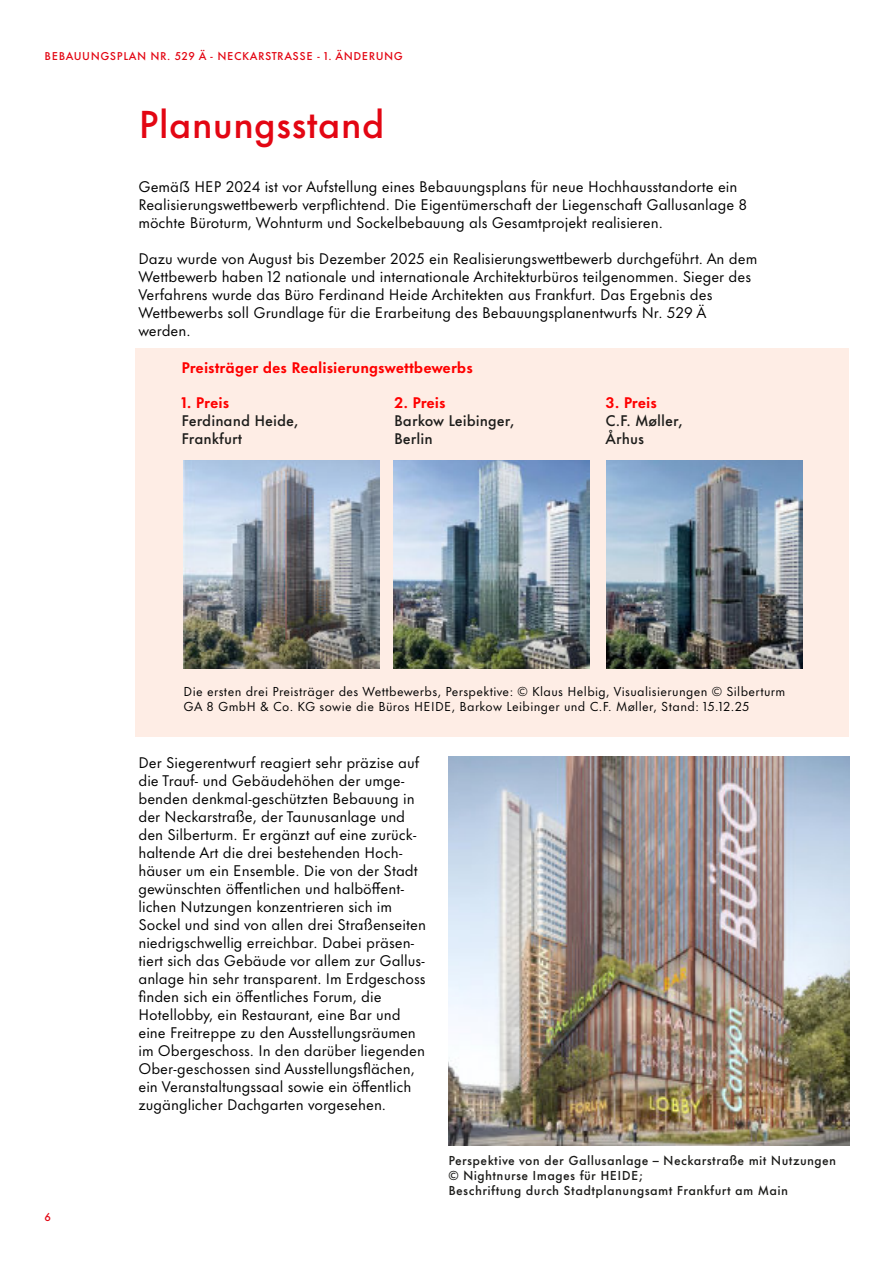
<style>
.page{position:relative;width:893px;height:1263px;background:#fff}
.page>*{position:absolute;margin:0;border:0;box-sizing:border-box;transform-origin:0 0}
.t1{font:500 36px "Futura Now Text";color:#e30613}
.t2{font:14.25px "Futura Now Text";color:#000}
.t3{font:500 14.25px "Futura Now Text";color:#1d1d1b}
.t4{font:700 14.25px "Futura Now Text";color:#f00}
.t5{font:12px "Futura Now Text";letter-spacing:.03em;color:#000}
.t6{font:500 12px "Futura Now Text";letter-spacing:.03em;color:#1d1d1b}
.t7{font:500 10.5px "Futura Now Text";letter-spacing:.05em;color:#e30613}
</style>
<div class="page">
<div style="left:135px;top:348px;width:713px;height:389px;background:#feede5"></div>
<img style="left:184px;top:460px;width:196px;height:209px">
<img style="left:394px;top:460px;width:196px;height:209px">
<img style="left:606px;top:460px;width:196px;height:209px">
<img style="left:448px;top:756px;width:401px;height:389px">
<p class="t7" style="left:45px;top:51px;width:360px">BEBAUUNGSPLAN NR. 529 Ä - NECKARSTRASSE - 1. ÄNDERUNG</p>
<p class="t1" style="left:138px;top:109px;width:248px">Planungsstand</p>
<p class="t2" style="left:138px;top:180px;width:600px">Gemäẞ HEP 2024 ist vor Aufstellung eines Bebauungsplans für neue Hochhausstandorte ein</p>
<p class="t2" style="left:138px;top:198px;width:610px">Realisierungswettbewerb verpflichtend. Die Eigentümerschaft der Liegenschaft Gallusanlage 8</p>
<p class="t2" style="left:138px;top:216px;width:526px">möchte Büroturm, Wohnturm und Sockelbebauung als Gesamtprojekt realisieren.</p>
<p class="t2" style="left:138px;top:252px;width:620px">Dazu wurde von August bis Dezember 2025 ein Realisierungswettbewerb durchgeführt. An dem</p>
<p class="t2" style="left:138px;top:270px;width:614px">Wettbewerb haben 12 nationale und internationale Architekturbüros teilgenommen. Sieger des</p>
<p class="t2" style="left:138px;top:288px;width:576px">Verfahrens wurde das Büro Ferdinand Heide Architekten aus Frankfurt. Das Ergebnis des</p>
<p class="t2" style="left:138px;top:306px;width:570px">Wettbewerbs soll Grundlage für die Erarbeitung des Bebauungsplanentwurfs Nr. 529 Ä</p>
<p class="t2" style="left:138px;top:324px;width:54px">werden.</p>
<p class="t4" style="left:182px;top:361px;width:293px">Preisträger des Realisierungswettbewerbs</p>
<p class="t4" style="left:182px;top:396px;width:49px">1. Preis</p>
<p class="t3" style="left:182px;top:414px;width:119px">Ferdinand Heide,</p>
<p class="t3" style="left:182px;top:432px;width:62px">Frankfurt</p>
<p class="t4" style="left:394px;top:396px;width:53px">2. Preis</p>
<p class="t3" style="left:394px;top:414px;width:122px">Barkow Leibinger,</p>
<p class="t3" style="left:394px;top:432px;width:40px">Berlin</p>
<p class="t4" style="left:606px;top:396px;width:53px">3. Preis</p>
<p class="t3" style="left:606px;top:414px;width:79px">C.F. Møller,</p>
<p class="t3" style="left:606px;top:432px;width:40px">Århus</p>
<p class="t5" style="left:184px;top:686px;width:603px">Die ersten drei Preisträger des Wettbewerbs, Perspektive: © Klaus Helbig, Visualisierungen © Silberturm</p>
<p class="t5" style="left:184px;top:701px;width:567px">GA 8 GmbH &amp; Co. KG sowie die Büros HEIDE, Barkow Leibinger und C.F. Møller, Stand: 15.12.25</p>
<p class="t7" style="left:45px;top:1212px;width:8px">6</p>
<p class="t2" style="left:138px;top:756px;width:282px">Der Siegerentwurf reagiert sehr präzise auf</p>
<p class="t2" style="left:138px;top:774px;width:268px">die Trauf- und Gebäudehöhen der umge-</p>
<p class="t2" style="left:138px;top:792px;width:278px">benden denkmal-geschützten Bebauung in</p>
<p class="t2" style="left:138px;top:810px;width:268px">der Neckarstraße, der Taunusanlage und</p>
<p class="t2" style="left:138px;top:828px;width:280px">den Silberturm. Er ergänzt auf eine zurück-</p>
<p class="t2" style="left:138px;top:846px;width:266px">haltende Art die drei bestehenden Hoch-</p>
<p class="t2" style="left:138px;top:864px;width:281px">häuser um ein Ensemble. Die von der Stadt</p>
<p class="t2" style="left:138px;top:882px;width:267px">gewünschten öffentlichen und halböffent-</p>
<p class="t2" style="left:138px;top:900px;width:255px">lichen Nutzungen konzentrieren sich im</p>
<p class="t2" style="left:138px;top:918px;width:289px">Sockel und sind von allen drei Straßenseiten</p>
<p class="t2" style="left:138px;top:936px;width:278px">niedrigschwellig erreichbar. Dabei präsen-</p>
<p class="t2" style="left:138px;top:954px;width:288px">tiert sich das Gebäude vor allem zur Gallus-</p>
<p class="t2" style="left:138px;top:972px;width:289px">anlage hin sehr transparent. Im Erdgeschoss</p>
<p class="t2" style="left:138px;top:990px;width:245px">finden sich ein öffentliches Forum, die</p>
<p class="t2" style="left:138px;top:1008px;width:264px">Hotellobby, ein Restaurant, eine Bar und</p>
<p class="t2" style="left:138px;top:1026px;width:279px">eine Freitreppe zu den Ausstellungsräumen</p>
<p class="t2" style="left:138px;top:1044px;width:288px">im Obergeschoss. In den darüber liegenden</p>
<p class="t2" style="left:138px;top:1062px;width:278px">Ober-geschossen sind Ausstellungsflächen,</p>
<p class="t2" style="left:138px;top:1080px;width:274px">ein Veranstaltungssaal sowie ein öffentlich</p>
<p class="t2" style="left:138px;top:1098px;width:249px">zugänglicher Dachgarten vorgesehen.</p>
<p class="t6" style="left:448px;top:1155px;width:389px">Perspektive von der Gallusanlage – Neckarstraße mit Nutzungen</p>
<p class="t6" style="left:448px;top:1170px;width:196px">© Nightnurse Images für HEIDE;</p>
<p class="t6" style="left:448px;top:1185px;width:341px">Beschriftung durch Stadtplanungsamt Frankfurt am Main</p>
</div>
